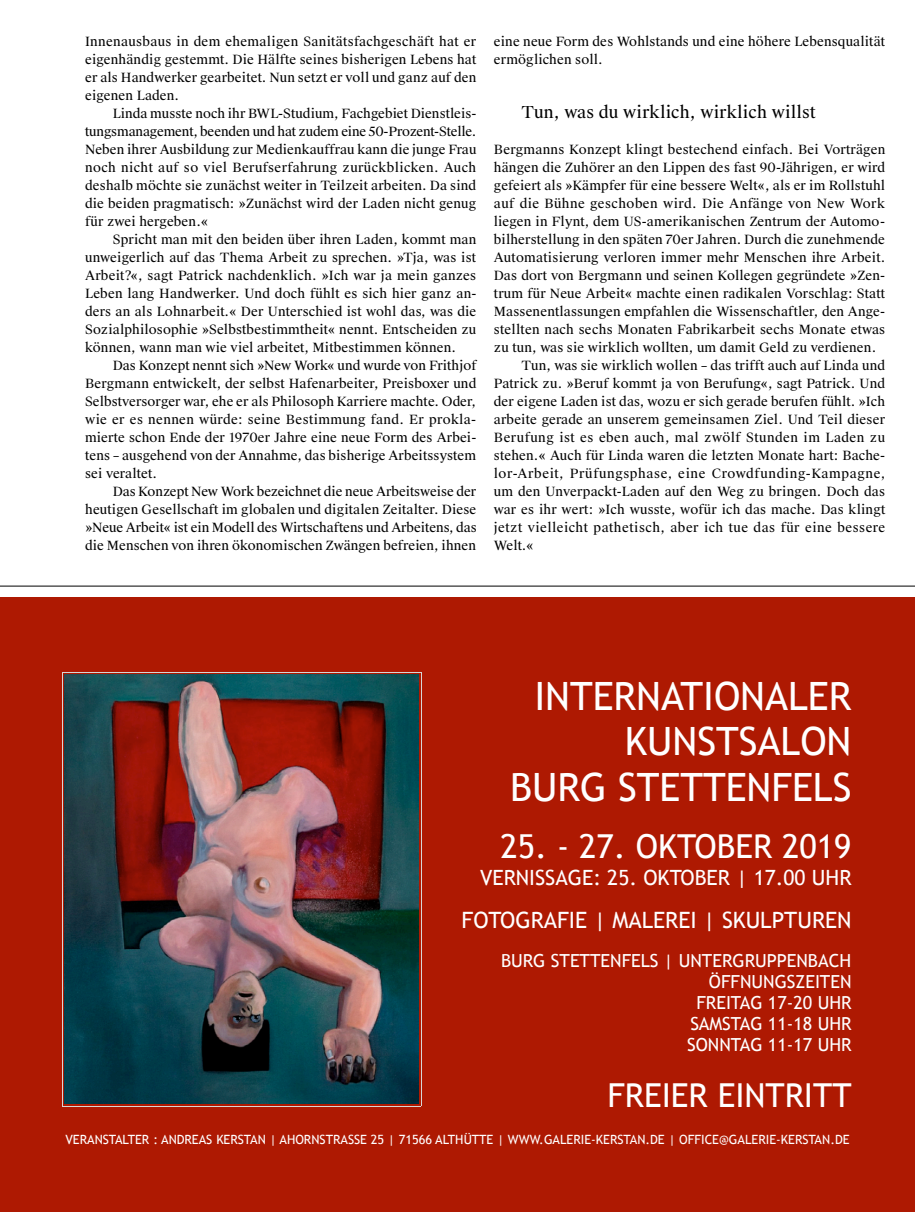
<style>
.page{position:relative;width:915px;height:1212px;background:#fff}
.page>*{position:absolute;margin:0;border:0;box-sizing:border-box;transform-origin:0 0}
.t1{font:39px/45.3px "Trebuchet MS";color:#fff;text-align:right}
.t2{font:33px "Trebuchet MS";color:#fff}
.t3{font:22.5px "Trebuchet MS";color:#fff}
.t4{font:21px "Trebuchet MS";color:#fff}
.t5{font:18px/21px "Trebuchet MS";color:#fff;text-align:right}
.t6{font:16.5px "Suisse Works";letter-spacing:.01em;color:#000}
.t7{font:12.75px/18px "Suisse Works";letter-spacing:.01em;color:#000;text-align:justify}
.t8{font:12.75px "Trebuchet MS";color:#fff}
.t9{font:12.75px "Suisse Works";letter-spacing:.035em;color:#000}
.t10{font:12.75px "Suisse Works";letter-spacing:.045em;color:#000}
.t11{font:12.75px "Suisse Works";letter-spacing:.03em;color:#000}
</style>
<div class="page">
<hr style="left:0;top:586px;width:914px;height:1px;background:#000">
<div style="left:0;top:597px;width:914px;height:615px;background:#ae1902"></div>
<img style="left:65px;top:675px;width:353px;height:429px">
<hr style="left:63px;top:672px;width:1px;height:434px;background:#d6d6d6">
<hr style="left:421px;top:672px;width:1px;height:434px;background:#d6d6d6">
<hr style="left:63px;top:672px;width:358px;height:1px;background:#d6d6d6">
<hr style="left:63px;top:1106px;width:358px;height:1px;background:#d6d6d6">
<p class="t7" style="left:85px;top:32px;width:392px">Innenausbaus in dem ehemaligen Sanitätsfachgeschäft hat er eigenhändig gestemmt. Die Hälfte seines bisherigen Lebens hat er als Handwerker gearbeitet. Nun setzt er voll und ganz auf den eigenen Laden.</p>
<p class="t7" style="left:85px;top:104px;width:392px;text-indent:28px">Linda musste noch ihr BWL-Studium, Fachgebiet Dienstleis&shy;tungsmanagement, beenden und hat zudem eine 50-Prozent-Stelle.<br>Neben ihrer Ausbildung zur Medienkauffrau kann die junge Frau noch nicht auf so viel Berufserfahrung zurückblicken. Auch deshalb möchte sie zunächst weiter in Teilzeit arbeiten. Da sind die beiden pragmatisch: »Zunächst wird der Laden nicht genug für zwei hergeben.«</p>
<p class="t7" style="left:85px;top:230px;width:393px;text-indent:28px">Spricht man mit den beiden über ihren Laden, kommt man unweigerlich auf das Thema Arbeit zu sprechen. »Tja, was ist Arbeit?«, sagt Patrick nachdenklich. »Ich war ja mein ganzes Leben lang Handwerker. Und doch fühlt es sich hier ganz an&shy;ders an als Lohnarbeit.« Der Unterschied ist wohl das, was die Sozialphilosophie »Selbstbestimmtheit« nennt. Entscheiden zu können, wann man wie viel arbeitet, Mitbestimmen können.</p>
<p class="t7" style="left:85px;top:356px;width:393px;text-indent:28px">Das Konzept nennt sich »New Work« und wurde von Frithjof Bergmann entwickelt, der selbst Hafenarbeiter, Preisboxer und Selbstversorger war, ehe er als Philosoph Karriere machte. Oder, wie er es nennen würde: seine Bestimmung fand. Er prokla&shy;mierte schon Ende der 1970er Jahre eine neue Form des Arbei&shy;tens – ausgehend von der Annahme, das bisherige Arbeitssystem sei veraltet.</p>
<p class="t7" style="left:85px;top:482px;width:393px;text-indent:28px">Das Konzept New Work bezeichnet die neue Arbeitsweise der heutigen Gesellschaft im globalen und digitalen Zeitalter. Diese »Neue Arbeit« ist ein Modell des Wirtschaftens und Arbeitens, das die Menschen von ihren ökonomischen Zwängen befreien, ihnen</p>
<p class="t7" style="left:493px;top:33px;width:392px">eine neue Form des Wohlstands und eine höhere Lebensqualität ermöglichen soll.</p>
<p class="t6" style="left:521px;top:102px;width:295px">Tun, was du wirklich, wirklich willst</p>
<p class="t7" style="left:493px;top:140px;width:393px">Bergmanns Konzept klingt bestechend einfach. Bei Vorträgen</p>
<p class="t7" style="left:493px;top:158px;width:392px">hängen die Zuhörer an den Lippen des fast 90-Jährigen, er wird</p>
<p class="t7" style="left:493px;top:176px;width:392px">gefeiert als »Kämpfer für eine bessere Welt«, als er im Rollstuhl</p>
<p class="t11" style="left:493px;top:195px;width:392px">auf die Bühne geschoben wird. Die Anfänge von New Work</p>
<p class="t7" style="left:493px;top:212px;width:392px">liegen in Flynt, dem US-amerikanischen Zentrum der Automo-</p>
<p class="t7" style="left:493px;top:230px;width:392px">bilherstellung in den späten 70er Jahren. Durch die zunehmende</p>
<p class="t7" style="left:493px;top:248px;width:393px">Automatisierung verloren immer mehr Menschen ihre Arbeit.</p>
<p class="t7" style="left:493px;top:266px;width:392px">Das dort von Bergmann und seinen Kollegen gegründete »Zen-</p>
<p class="t7" style="left:493px;top:284px;width:392px">trum für Neue Arbeit« machte einen radikalen Vorschlag: Statt</p>
<p class="t7" style="left:493px;top:302px;width:392px">Massenentlassungen empfahlen die Wissenschaftler, den Ange-</p>
<p class="t7" style="left:493px;top:320px;width:393px">stellten nach sechs Monaten Fabrikarbeit sechs Monate etwas</p>
<p class="t7" style="left:493px;top:338px;width:383px">zu tun, was sie wirklich wollten, um damit Geld zu verdienen.</p>
<p class="t7" style="left:521px;top:356px;width:365px">Tun, was sie wirklich wollen – das trifft auch auf Linda und</p>
<p class="t7" style="left:493px;top:374px;width:392px">Patrick zu. »Beruf kommt ja von Berufung«, sagt Patrick. Und</p>
<p class="t7" style="left:493px;top:392px;width:392px">der eigene Laden ist das, wozu er sich gerade berufen fühlt. »Ich</p>
<p class="t7" style="left:493px;top:410px;width:392px">arbeite gerade an unserem gemeinsamen Ziel. Und Teil dieser</p>
<p class="t9" style="left:493px;top:429px;width:392px">Berufung ist es eben auch, mal zwölf Stunden im Laden zu</p>
<p class="t7" style="left:493px;top:446px;width:392px">stehen.« Auch für Linda waren die letzten Monate hart: Bache-</p>
<p class="t10" style="left:493px;top:465px;width:393px">lor-Arbeit, Prüfungsphase, eine Crowdfunding-Kampagne,</p>
<p class="t7" style="left:493px;top:482px;width:392px">um den Unverpackt-Laden auf den Weg zu bringen. Doch das</p>
<p class="t7" style="left:493px;top:500px;width:393px">war es ihr wert: »Ich wusste, wofür ich das mache. Das klingt</p>
<p class="t9" style="left:493px;top:519px;width:393px">jetzt vielleicht pathetisch, aber ich tue das für eine bessere</p>
<p class="t7" style="left:493px;top:536px;width:41px">Welt.«</p>
<h1 class="t1" style="left:510px;top:673px;width:343px">INTERNATIONALER<br>KUNSTSALON<br>BURG STETTENFELS</h1>
<h2 class="t2" style="left:500px;top:829px;width:352px">25. - 27. OKTOBER 2019</h2>
<h3 class="t4" style="left:480px;top:866px;width:373px">VERNISSAGE: 25. OKTOBER | 17.00 UHR</h3>
<h3 class="t3" style="left:461px;top:908px;width:391px">FOTOGRAFIE | MALEREI | SKULPTUREN</h3>
<h3 class="t5" style="left:501px;top:950px;width:352px">BURG STETTENFELS | UNTERGRUPPENBACH<br>ÖFFNUNGSZEITEN<br>FREITAG 17-20 UHR<br>SAMSTAG 11-18 UHR<br>SONNTAG 11-17 UHR</h3>
<h2 class="t2" style="left:607px;top:1078px;width:245px">FREIER EINTRITT</h2>
<p class="t8" style="left:65px;top:1132px;width:785px">VERANSTALTER : ANDREAS KERSTAN | AHORNSTRASSE 25 | 71566 ALTHÜTTE | WWW.GALERIE-KERSTAN.DE | OFFICE@GALERIE-KERSTAN.DE</p>
</div>
